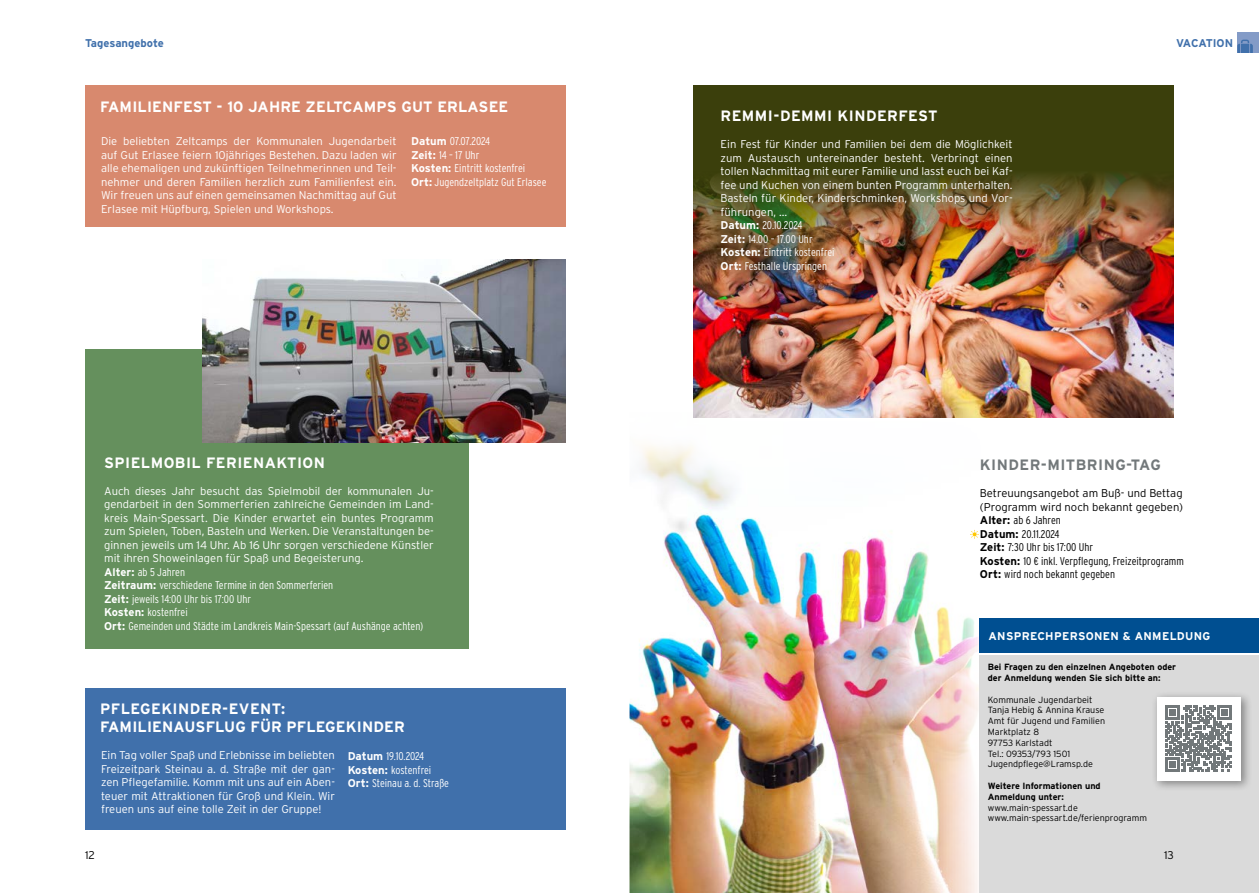
<style>
.page{position:relative;width:1259px;height:893px;background:#fff}
.page>*{position:absolute;margin:0;border:0;box-sizing:border-box;transform-origin:0 0}
.t1{font:700 15px/18px "Interstate";letter-spacing:.01em;color:#fff}
.t2{font:700 15px "Interstate";letter-spacing:.03em;color:#fff}
.t3{font:700 15px "Interstate";letter-spacing:.03em;color:#72787a}
.t4{font:300 11.25px/13.5px "Interstate";color:#fff;text-align:justify}
.t5{font:300 11.25px/13.5px "Interstate Condensed";color:#fff}
.t6{font:300 11.25px/13.5px "Interstate Condensed";color:#000}
.t7{font:300 11.25px/13.5px "Interstate";color:#000}
.t8{font:700 11.25px "Interstate";letter-spacing:.03em;color:#fff}
.t9{font:700 11.25px "Interstate";color:#4070ab}
.t10{font:300 9px/10.8px "Interstate";color:#000}
.t11{font:700 9px/10.8px "Interstate";color:#000}
.s1{font-family:"Interstate";font-weight:700}
</style>
<div class="page">
<div style="left:85px;top:349px;width:383px;height:299px;background:#65905d"></div>
<div style="left:85px;top:688px;width:481px;height:141px;background:#4070ab"></div>
<div style="left:693px;top:86px;width:481px;height:281px;background:#3b3f0c"></div>
<img style="left:693px;top:174px;width:481px;height:244px">
<img style="left:202px;top:259px;width:364px;height:184px">
<img style="left:693px;top:154px;width:152px;height:136px;border-radius:50%">
<img style="left:629px;top:412px;width:378px;height:481px">
<div style="left:980px;top:655px;width:279px;height:238px;background:#dadada"></div>
<div style="left:980px;top:619px;width:279px;height:34px;background:#004f91"></div>
<div style="left:1151px;top:691px;width:101px;height:101px;background:#000;opacity:.4"></div>
<div style="left:1157px;top:697px;width:83px;height:83px;background:#fff"></div>
<svg style="left:1165px;top:705px;width:66px;height:67px"></svg>
<svg style="left:970px;top:530px;width:9px;height:9px"></svg>
<div style="left:85px;top:86px;width:481px;height:141px;background:#d8896e"></div>
<svg style="left:1237px;top:32px;width:22px;height:21px"></svg>
<p class="t9" style="left:85px;top:37px;width:80px">Tagesangebote</p>
<h1 class="t1" style="left:100px;top:98px;width:409px">FAMILIENFEST - 10 JAHRE ZELTCAMPS GUT ERLASEE</h1>
<p class="t4" style="left:101px;top:134px;width:297px">Die beliebten Zeltcamps der Kommunalen Jugendarbeit auf Gut Erlasee feiern 10jähriges Bestehen. Dazu laden wir alle ehemaligen und zukünftigen Teilnehmerinnen und Teil&shy;nehmer und deren Familien herzlich zum Familienfest ein.<br>Wir freuen uns auf einen gemeinsamen Nachmittag auf Gut Erlasee mit Hüpfburg, Spielen und Workshops.</p>
<p class="t5" style="left:411px;top:134px;width:137px"><span class="s1">Datum</span> 07.07.2024<br><span class="s1">Zeit:</span> 14 – 17 Uhr<br><span class="s1">Kosten:</span> Eintritt kostenfrei<br><span class="s1">Ort:</span> Jugendzeltplatz Gut Erlasee</p>
<h1 class="t2" style="left:104px;top:454px;width:222px">SPIELMOBIL FERIENAKTION</h1>
<p class="t4" style="left:104px;top:484px;width:331px">Auch dieses Jahr besucht das Spielmobil der kommunalen Ju&shy;gendarbeit in den Sommerferien zahlreiche Gemeinden im Land&shy;kreis Main-Spessart. Die Kinder erwartet ein buntes Programm zum Spielen, Toben, Basteln und Werken. Die Veranstaltungen be&shy;ginnen jeweils um 14 Uhr. Ab 16 Uhr sorgen verschiedene Künstler mit ihren Showeinlagen für Spaß und Begeisterung.</p>
<p class="t5" style="left:104px;top:565px;width:321px"><span class="s1">Alter:</span> ab 5 Jahren<br><span class="s1">Zeitraum:</span> verschiedene Termine in den Sommerferien<br><span class="s1">Zeit:</span> jeweils 14:00 Uhr bis 17:00 Uhr<br><span class="s1">Kosten:</span> kostenfrei<br><span class="s1">Ort:</span> Gemeinden und Städte im Landkreis Main-Spessart (auf Aushänge achten)</p>
<h1 class="t1" style="left:100px;top:700px;width:306px">PFLEGEKINDER-EVENT:<br>FAMILIENAUSFLUG FÜR PFLEGEKINDER</h1>
<p class="t4" style="left:101px;top:749px;width:235px">Ein Tag voller Spaß und Erlebnisse im beliebten Freizeitpark Steinau a. d. Straße mit der gan&shy;zen Pflegefamilie. Komm mit uns auf ein Aben&shy;teuer mit Attraktionen für Groß und Klein. Wir freuen uns auf eine tolle Zeit in der Gruppe!</p>
<p class="t5" style="left:348px;top:749px;width:103px"><span class="s1">Datum</span> 19.10.2024<br><span class="s1">Kosten:</span> kostenfrei<br><span class="s1">Ort:</span> Steinau a. d. Straße</p>
<h1 class="t2" style="left:720px;top:108px;width:219px">REMMI-DEMMI KINDERFEST</h1>
<p class="t4" style="left:720px;top:137px;width:293px">Ein Fest für Kinder und Familien bei dem die Möglichkeit zum Austausch untereinander besteht. Verbringt einen tollen Nachmittag mit eurer Familie und lasst euch bei Kaf&shy;fee und Kuchen von einem bunten Programm unterhalten.<br>Basteln für Kinder, Kinderschminken, Workshops und Vor&shy;führungen, …</p>
<p class="t5" style="left:720px;top:218px;width:116px"><span class="s1">Datum:</span> 20.10.2024<br><span class="s1">Zeit:</span> 14.00 – 17.00 Uhr<br><span class="s1">Kosten:</span> Eintritt kostenfrei<br><span class="s1">Ort:</span> Festhalle Urspringen</p>
<p class="t9" style="left:1176px;top:37px;width:59px">VACATION</p>
<h1 class="t3" style="left:980px;top:457px;width:183px">KINDER-MITBRING-TAG</h1>
<p class="t7" style="left:980px;top:487px;width:204px">Betreuungsangebot am Buß- und Bettag (Programm wird noch bekannt gegeben)</p>
<p class="t6" style="left:980px;top:514px;width:205px"><span class="s1">Alter:</span> ab 6 Jahren<br><span class="s1">Datum:</span> 20.11.2024<br><span class="s1">Zeit:</span> 7:30 Uhr bis 17:00 Uhr<br><span class="s1">Kosten:</span> 10 € inkl. Verpflegung, Freizeitprogramm<br><span class="s1">Ort:</span> wird noch bekannt gegeben</p>
<p class="t8" style="left:988px;top:630px;width:223px">ANSPRECHPERSONEN &amp; ANMELDUNG</p>
<p class="t11" style="left:988px;top:661px;width:190px">Bei Fragen zu den einzelnen Angeboten oder der Anmeldung wenden Sie sich bitte an:</p>
<p class="t10" style="left:988px;top:694px;width:119px">Kommunale Jugendarbeit<br>Tanja Hebig &amp; Annina Krause<br>Amt für Jugend und Familien<br>Marktplatz 8<br>97753 Karlstadt<br>Tel.: 09353/793 1501<br>Jugendpflege@Lramsp.de</p>
<p class="t11" style="left:988px;top:780px;width:114px">Weitere Informationen und<br>Anmeldung unter:</p>
<p class="t10" style="left:988px;top:802px;width:161px">www.main-spessart.de www.main-spessart.de/ferienprogramm</p>
<p class="t7" style="left:85px;top:849px;width:11px">12</p>
<p class="t7" style="left:1164px;top:849px;width:11px">13</p>
</div>
